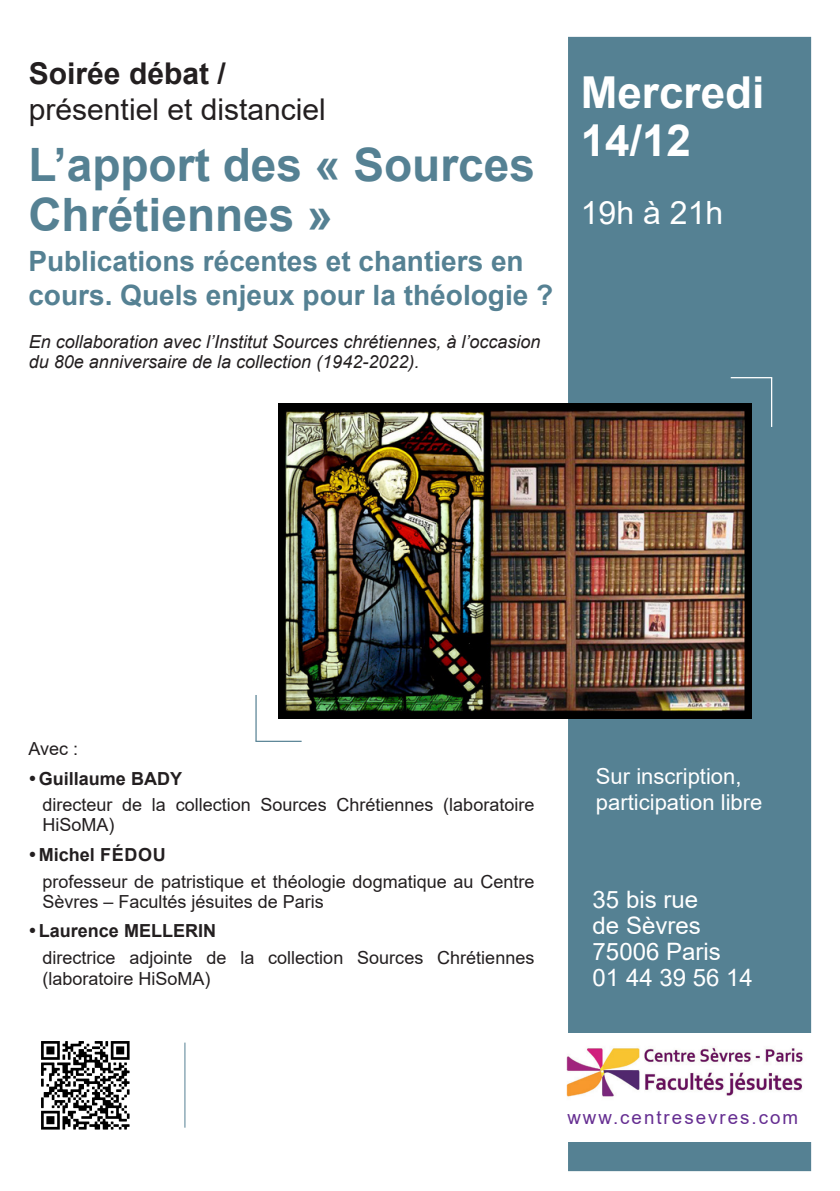
<style>
.page{position:relative;width:840px;height:1191px;background:#fff}
.page>*{position:absolute;margin:0;border:0;box-sizing:border-box;transform-origin:0 0}
.t1{font:700 46px/50px "Arial";color:#558193}
.t2{font:700 44px/48px "Arial";color:#fff}
.t3{font:32px "Arial";color:#fff}
.t4{font:30px/36px "Arial";color:#231f20}
.t5{font:700 28px/34px "Arial";color:#558193}
.t6{font:24px/26px "Arial";color:#fff}
.t7{font:22px "Arial";color:#fff}
.t8{font:18.8px "Arial";letter-spacing:.105em;color:#652d91}
.t9{font:18px/20px "Arial";color:#231f20}
.t10{font:italic 18px/20px "Arial";color:#231f20}
.t11{font:700 18px "Arial";color:#231f20}
.s1{font-weight:700}
</style>
<div class="page">
<img style="left:41px;top:1041px;width:89px;height:89px">
<div style="left:567px;top:37px;width:243px;height:1134px;background:#558193;border:2px solid #558193"></div>
<div style="left:528px;top:1032px;width:304px;height:109px;background:#fff"></div>
<img style="left:566px;top:1047px;width:237px;height:50px">
<hr style="left:184px;top:1042px;width:1px;height:85px;background:#558193">
<hr style="left:770px;top:378px;width:1px;height:49px;background:#fff">
<hr style="left:730px;top:377px;width:41px;height:1px;background:#fff">
<hr style="left:255px;top:695px;width:1px;height:46px;background:#558193">
<hr style="left:255px;top:740px;width:46px;height:2px;background:#558193">
<img style="left:278px;top:403px;width:473px;height:315px">
<p class="t4" style="left:29px;top:55px;width:298px"><span class="s1">Soirée débat / </span>présentiel et distanciel</p>
<p class="t1" style="left:28px;top:140px;width:508px">L’apport des « Sources<br>Chrétiennes »</p>
<p class="t5" style="left:28px;top:244px;width:526px">Publications récentes et chantiers en cours. Quels enjeux pour la théologie ?</p>
<p class="t10" style="left:29px;top:331px;width:513px">En collaboration avec l’Institut Sources chrétiennes, à l’occasion du 80e anniversaire de la collection (1942-2022).</p>
<p class="t2" style="left:580px;top:69px;width:185px">Mercredi<br>14/12</p>
<p class="t3" style="left:580px;top:191px;width:144px">19h à 21h</p>
<p class="t9" style="left:28px;top:738px;width:51px">Avec :</p>
<p class="t11" style="left:28px;top:765px;width:155px">•Guillaume BADY</p>
<p class="t9" style="left:42px;top:795px;width:493px">directeur de la collection Sources Chrétiennes (laboratoire<br>HiSoMA)</p>
<p class="t11" style="left:28px;top:842px;width:139px">•Michel FÉDOU</p>
<p class="t9" style="left:42px;top:871px;width:493px">professeur de patristique et théologie dogmatique au Centre<br>Sèvres – Facultés jésuites de Paris</p>
<p class="t11" style="left:28px;top:918px;width:189px">•Laurence MELLERIN</p>
<p class="t9" style="left:42px;top:947px;width:493px;line-height:21px">directrice adjointe de la collection Sources Chrétiennes (laboratoire HiSoMA)</p>
<p class="t7" style="left:595px;top:761px;width:147px">Sur inscription,</p>
<p class="t7" style="left:595px;top:787px;width:168px">participation libre</p>
<p class="t6" style="left:592px;top:886px;width:110px">35 bis rue de Sèvres</p>
<p class="t6" style="left:592px;top:938px;width:130px">75006 Paris</p>
<p class="t6" style="left:592px;top:964px;width:162px">01 44 39 56 14</p>
<p class="t8" style="left:567px;top:1104px;width:232px">www.centresevres.com</p>
</div>
